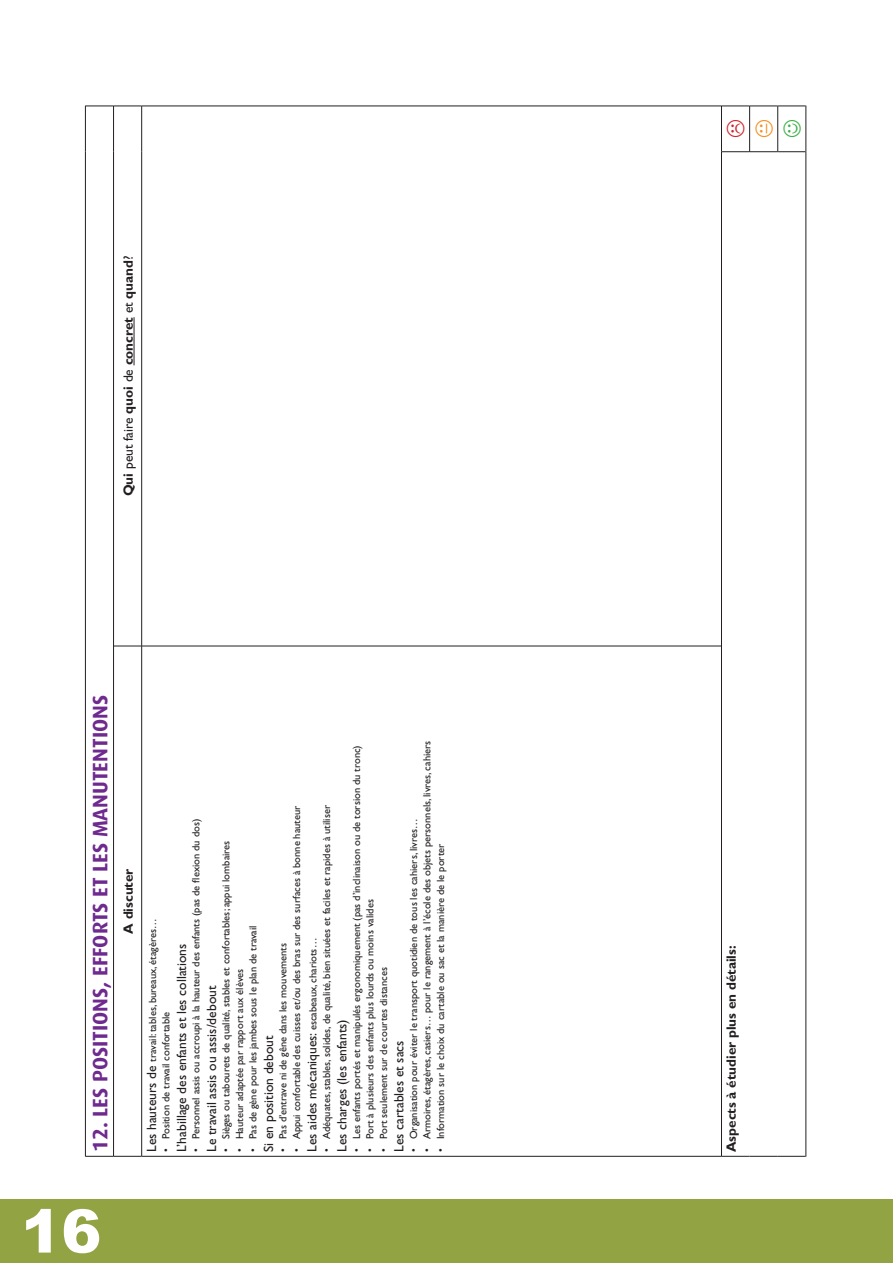
<style>
.page{position:relative;width:893px;height:1263px;background:#fff}
.page>*{position:absolute;margin:0;border:0;box-sizing:border-box;transform-origin:0 0}
.t1{font:900 60px "Arial";color:#fff}
.t2{font:700 21px "Dax";color:#6e2a8e}
.t3{font:13.5px "Gill Sans";color:#231f20}
.t4{font:700 13.5px "Gill Sans";color:#231f20}
.t5{font:10.5px "Gill Sans";color:#231f20}
.s1{font-weight:400}
.s2{font-size:13.5px}
.s3{font-size:10.5px}
</style>
<div class="page">
<div style="left:0;top:1199px;width:893px;height:64px;background:#92a344"></div>
<hr style="left:85px;top:646px;width:1px;height:511px;background:#231f20">
<hr style="left:85px;top:152px;width:1px;height:494px;background:#231f20">
<hr style="left:85px;top:106px;width:1px;height:46px;background:#231f20">
<hr style="left:113px;top:646px;width:1px;height:511px;background:#231f20">
<svg style="left:86px;top:1156px;width:55px;height:1px"></svg>
<hr style="left:113px;top:152px;width:1px;height:494px;background:#231f20">
<svg style="left:114px;top:646px;width:27px;height:1px"></svg>
<hr style="left:113px;top:106px;width:1px;height:46px;background:#231f20">
<svg style="left:86px;top:106px;width:55px;height:1px"></svg>
<hr style="left:141px;top:646px;width:1px;height:511px;background:#231f20">
<hr style="left:142px;top:1156px;width:579px;height:1px;background:#231f20">
<hr style="left:141px;top:152px;width:1px;height:494px;background:#231f20">
<hr style="left:142px;top:646px;width:579px;height:1px;background:#231f20">
<hr style="left:141px;top:106px;width:1px;height:46px;background:#231f20">
<hr style="left:142px;top:106px;width:579px;height:1px;background:#231f20">
<hr style="left:721px;top:646px;width:1px;height:511px;background:#231f20">
<hr style="left:721px;top:152px;width:1px;height:494px;background:#231f20">
<svg style="left:722px;top:1156px;width:83px;height:1px"></svg>
<hr style="left:805px;top:646px;width:1px;height:511px;background:#231f20">
<hr style="left:805px;top:152px;width:1px;height:494px;background:#231f20">
<hr style="left:721px;top:106px;width:1px;height:46px;background:#231f20">
<hr style="left:749px;top:106px;width:1px;height:46px;background:#231f20">
<hr style="left:777px;top:106px;width:1px;height:46px;background:#231f20">
<svg style="left:722px;top:151px;width:83px;height:1px"></svg>
<svg style="left:722px;top:106px;width:83px;height:1px"></svg>
<hr style="left:805px;top:106px;width:1px;height:46px;background:#231f20">
<hr style="left:134px;top:317px;width:1px;height:48px;background:#231f20">
<p class="t4" style="left:120px;top:496px;width:242px;rotate:-90deg">Qui <span class="s1">peut faire</span> quoi <span class="s1">de</span> concret <span class="s1">et</span> quand<span class="s1">?</span></p>
<h2 class="t2" style="left:88px;top:1152px;width:457px;rotate:-90deg">12. Les positions, efforts et les manutentions</h2>
<p class="t4" style="left:120px;top:934px;width:67px;rotate:-90deg">A discuter</p>
<p class="t5" style="left:421px;top:1152px;width:413px;rotate:-90deg">• Armoires, étagères, casiers… pour le rangement à l’école des objets personnels, livres, cahiers</p>
<p class="t5" style="left:350px;top:1152px;width:408px;rotate:-90deg">• Les enfants portés et manipulés ergonomiquement (pas d’inclinaison ou de torsion du tronc)</p>
<p class="t5" style="left:320px;top:1152px;width:349px;rotate:-90deg">• Adéquates, stables, solides, de qualité, bien situées et faciles et rapides à utiliser</p>
<p class="t5" style="left:290px;top:1152px;width:348px;rotate:-90deg">• Appui confortable des cuisses et/ou des bras sur des surfaces à bonne hauteur</p>
<p class="t5" style="left:190px;top:1152px;width:335px;rotate:-90deg">• Personnel assis ou accroupi à la hauteur des enfants (pas de flexion du dos)</p>
<p class="t5" style="left:407px;top:1152px;width:335px;rotate:-90deg">• Organisation pour éviter le transport quotidien de tous les cahiers, livres…</p>
<p class="t5" style="left:220px;top:1152px;width:313px;rotate:-90deg">• Sièges ou tabourets de qualité, stables et confortables; appui lombaires</p>
<p class="t5" style="left:434px;top:1152px;width:310px;rotate:-90deg">• Information sur le choix du cartable ou sac et la manière de le porter</p>
<p class="t5" style="left:364px;top:1152px;width:254px;rotate:-90deg">• Port à plusieurs des enfants plus lourds ou moins valides</p>
<p class="t5" style="left:146px;top:1152px;width:235px;rotate:-90deg"><span class="s2">Les hauteurs de</span> travail: tables, bureaux, étagères…</p>
<p class="t5" style="left:247px;top:1152px;width:228px;rotate:-90deg">• Pas de gène pour les jambes sous le plan de travail</p>
<p class="t3" style="left:304px;top:1152px;width:216px;rotate:-90deg">Les aides mécaniques: <span class="s3">escabeaux, chariots…</span></p>
<p class="t5" style="left:277px;top:1152px;width:210px;rotate:-90deg">• Pas d’entrave ni de gêne dans les mouvements</p>
<p class="t3" style="left:174px;top:1152px;width:210px;rotate:-90deg">L’habillage des enfants et les collations</p>
<p class="t5" style="left:377px;top:1152px;width:186px;rotate:-90deg">• Port seulement sur de courtes distances</p>
<p class="t5" style="left:233px;top:1152px;width:185px;rotate:-90deg">• Hauteur adaptée par rapport aux élèves</p>
<p class="t3" style="left:204px;top:1152px;width:168px;rotate:-90deg">Le travail assis ou assis/debout</p>
<p class="t5" style="left:160px;top:1152px;width:142px;rotate:-90deg">• Position de travail confortable</p>
<p class="t3" style="left:334px;top:1152px;width:134px;rotate:-90deg">Les charges (les enfants)</p>
<p class="t3" style="left:261px;top:1152px;width:118px;rotate:-90deg">Si en position debout</p>
<p class="t3" style="left:391px;top:1152px;width:113px;rotate:-90deg">Les cartables et sacs</p>
<h1 class="t1" style="left:21px;top:1198px;width:77px">16</h1>
<p class="t4" style="left:723px;top:1152px;width:208px;rotate:-90deg">Aspects à étudier plus en détails:</p>
</div>
